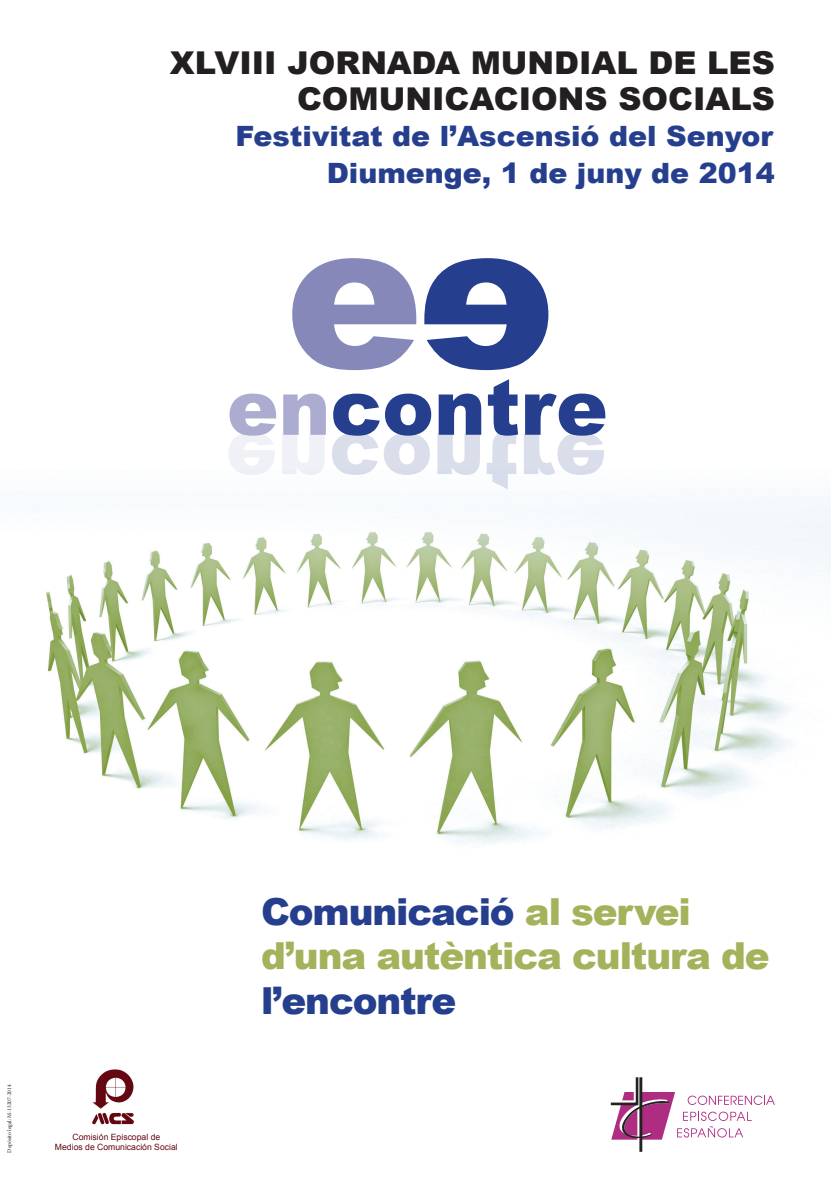
<style>
.page{position:relative;width:831px;height:1193px;background:#fff}
.page>*{position:absolute;margin:0;border:0;box-sizing:border-box;transform-origin:0 0}
.t1{font:900 206.38px "Arial";color:#8688ba}
.t2{font:900 77.56px "Arial";color:#253f8e}
.t3{font:900 37.19px "Arial";letter-spacing:-.03em;color:#253f8e}
.t4{font:900 37.19px "Arial";letter-spacing:-.03em;color:#a4b25b}
.t5{font:900 31.44px "Arial";color:#231f20}
.t6{font:900 27.94px "Arial";color:#253f8e}
.t7{font:8.62px "Arial";color:#650711}
.t8{font:5.62px "Minion Pro";color:#231f20}
.s1{color:#abacd0}
.s2{color:#a4b25b}
</style>
<div class="page">
<img style="left:46px;top:497px;width:784px;height:347px">
<hr style="left:639px;top:1076px;width:3px;height:75px;background:#222221">
<svg style="left:610px;top:1076px;width:164px;height:63px"></svg>
<img style="left:92px;top:1069px;width:42px;height:56px">
<p class="t5" style="left:170px;top:40px;width:606px">XLVIII JORNADA MUNDIAL DE LES</p>
<p class="t5" style="left:297px;top:76px;width:479px">COMUNICACIONS SOCIALS</p>
<p class="t6" style="left:235px;top:116px;width:539px">Festivitat de l’Ascensió del Senyor</p>
<p class="t6" style="left:326px;top:152px;width:449px">Diumenge, 1 de juny de 2014</p>
<p class="t1" style="left:285px;top:144px;width:139px">e</p>
<p class="t2" style="left:227px;top:350px;width:382px"><span class="s1">en</span>contre</p>
<p class="t8" style="left:6px;top:1152px;width:69px;rotate:-90deg">Depósito legal: M-13207-2014</p>
<p class="t7" style="left:72px;top:1130px;width:89px">Comisión Episcopal de</p>
<p class="t7" style="left:55px;top:1140px;width:124px">Medios de Comunicación Social</p>
<p class="t3" style="left:261px;top:884px;width:431px">Comunicació <span class="s2">al servei</span></p>
<p class="t4" style="left:261px;top:928px;width:510px">d’una autèntica cultura de</p>
<p class="t3" style="left:261px;top:973px;width:197px">l’encontre</p>
</div>
